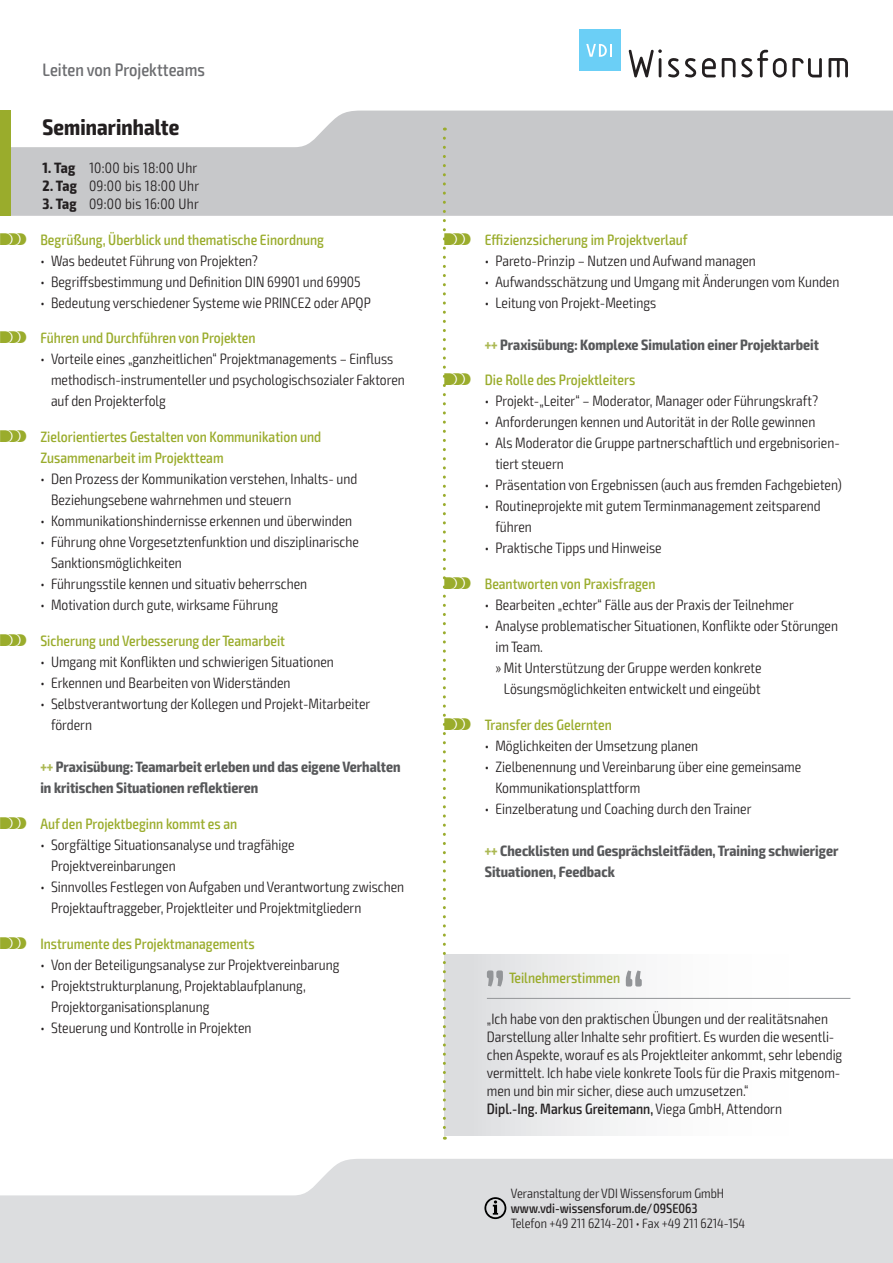
<style>
.page{position:relative;width:893px;height:1263px;background:#fff}
.page>*{position:absolute;margin:0;border:0;box-sizing:border-box;transform-origin:0 0}
.t1{font:700 condensed 22.5px "Exo 2";letter-spacing:.005em;color:#231f20}
.t2{font:500 condensed 18px "Exo 2";color:#6c6d70}
.t3{font:300 condensed 15px/21px "Exo 2";color:#231f20}
.t4{font:500 condensed 15px/21px "Exo 2";color:#9aac2c}
.t5{font:700 condensed 15px/21px "Exo 2";color:#57585a}
.t6{font:300 condensed 15px "Exo 2";letter-spacing:.02em;color:#231f20}
.t7{font:300 condensed 13.5px "Exo 2";color:#231f20}
.t8{font:500 condensed 13.5px "Exo 2";color:#231f20}
.s1{font-weight:700}
.s2{font-family:"VDI Iconset S4 A Regular";font-weight:400;font-stretch:normal}
.s3{color:#abb852}
.s4{font-weight:500}
</style>
<div class="page">
<svg style="left:0;top:1159px;width:893px;height:104px;background:#e0e1e3"></svg>
<svg style="left:11px;top:111px;width:882px;height:105px;background:#cdced0"></svg>
<div style="left:0;top:111px;width:11px;height:105px;background:#9aac2c"></div>
<svg style="left:484px;top:1197px;width:22px;height:22px"></svg>
<svg style="left:629px;top:49px;width:33px;height:28px"></svg>
<svg style="left:668px;top:58px;width:11px;height:19px"></svg>
<svg style="left:685px;top:58px;width:11px;height:19px"></svg>
<svg style="left:702px;top:58px;width:14px;height:19px"></svg>
<svg style="left:722px;top:58px;width:13px;height:19px"></svg>
<svg style="left:741px;top:50px;width:81px;height:27px"></svg>
<svg style="left:828px;top:58px;width:20px;height:19px"></svg>
<div style="left:579px;top:30px;width:41px;height:41px;background:#6bcff6"></div>
<svg style="left:586px;top:44px;width:26px;height:13px"></svg>
<div style="left:444px;top:999px;width:406px;height:136px;background:linear-gradient(to right,#dfe0e2,#fff)"></div>
<div style="left:444px;top:954px;width:406px;height:49px;background:linear-gradient(to right,#dfe0e2,#fff)"></div>
<hr style="left:487px;top:998px;width:363px;height:1px;background:#939598">
<svg style="left:487px;top:970px;width:16px;height:16px"></svg>
<svg style="left:626px;top:970px;width:16px;height:16px"></svg>
<svg style="left:443px;top:138px;width:3px;height:1002px"></svg>
<p class="t2" style="left:43px;top:59px;width:164px">Leiten von Projektteams</p>
<h1 class="t1" style="left:43px;top:113px;width:138px">Seminarinhalte</h1>
<p class="t6" style="left:43px;top:159px;width:156px"><span class="s1">1. Tag</span> 10:00 bis 18:00 Uhr</p>
<p class="t6" style="left:43px;top:177px;width:158px"><span class="s1">2. Tag</span> 09:00 bis 18:00 Uhr</p>
<p class="t6" style="left:43px;top:195px;width:158px"><span class="s1">3. Tag</span> 09:00 bis 16:00 Uhr</p>
<p class="t4" style="left:0;top:229px;width:326px"><span class="s2">S</span> Begrüßung, Überblick und thematische Einordnung</p>
<p class="t3" style="left:40px;top:250px;width:219px">• Was bedeutet Führung von Projekten?</p>
<p class="t3" style="left:40px;top:271px;width:322px">• Begriffsbestimmung und Definition DIN 69901 und 69905</p>
<p class="t3" style="left:40px;top:292px;width:332px">• Bedeutung verschiedener Systeme wie PRINCE2 oder APQP</p>
<p class="t4" style="left:0;top:328px;width:257px"><span class="s2">S</span> Führen und Durchführen von Projekten</p>
<p class="t3" style="left:51px;top:349px;width:355px;text-indent:-11px">• Vorteile eines „ganzheitlichen“ Projektmanagements – Einfluss methodisch-instrumenteller und psychologischsozialer Faktoren auf den Projekterfolg</p>
<p class="t4" style="left:40px;top:427px;width:282px;text-indent:-40px"><span class="s2">S</span> Zielorientiertes Gestalten von Kommunikation und<br>Zusammenarbeit im Projektteam</p>
<p class="t3" style="left:51px;top:469px;width:308px;text-indent:-11px">• Den Prozess der Kommunikation verstehen, Inhalts- und<br>Beziehungsebene wahrnehmen und steuern</p>
<p class="t3" style="left:40px;top:511px;width:313px">• Kommunikationshindernisse erkennen und überwinden</p>
<p class="t3" style="left:51px;top:532px;width:309px;text-indent:-11px">• Führung ohne Vorgesetztenfunktion und disziplinarische<br>Sanktionsmöglichkeiten</p>
<p class="t3" style="left:40px;top:574px;width:268px">• Führungsstile kennen und situativ beherrschen</p>
<p class="t3" style="left:40px;top:595px;width:239px">• Motivation durch gute, wirksame Führung</p>
<p class="t4" style="left:0;top:631px;width:287px"><span class="s2">S</span> Sicherung und Verbesserung der Teamarbeit</p>
<p class="t3" style="left:40px;top:652px;width:295px">• Umgang mit Konflikten und schwierigen Situationen</p>
<p class="t3" style="left:40px;top:673px;width:252px">• Erkennen und Bearbeiten von Widerständen</p>
<p class="t3" style="left:51px;top:694px;width:321px;text-indent:-11px">• Selbstverantwortung der Kollegen und Projekt-Mitarbeiter fördern</p>
<p class="t5" style="left:40px;top:757px;width:362px"><span class="s3">+++</span> Praxisübung: Teamarbeit erleben und das eigene Verhalten in kritischen Situationen reflektieren</p>
<p class="t4" style="left:0;top:814px;width:239px"><span class="s2">S</span> Auf den Projektbeginn kommt es an</p>
<p class="t3" style="left:51px;top:835px;width:245px;text-indent:-11px">• Sorgfältige Situationsanalyse und tragfähige<br>Projektvereinbarungen</p>
<p class="t3" style="left:51px;top:877px;width:355px;text-indent:-11px">• Sinnvolles Festlegen von Aufgaben und Verantwortung zwischen<br>Projektauftraggeber, Projektleiter und Projektmitgliedern</p>
<p class="t4" style="left:0;top:934px;width:256px"><span class="s2">S</span> Instrumente des Projektmanagements</p>
<p class="t3" style="left:40px;top:955px;width:300px">• Von der Beteiligungsanalyse zur Projektvereinbarung</p>
<p class="t3" style="left:51px;top:976px;width:256px;text-indent:-11px">• Projektstrukturplanung, Projektablaufplanung,<br>Projektorganisationsplanung</p>
<p class="t3" style="left:40px;top:1018px;width:213px">• Steuerung und Kontrolle in Projekten</p>
<p class="t3" style="left:487px;top:1010px;width:357px;line-height:18px">„Ich habe von den praktischen Übungen und der realitätsnahen Darstellung aller Inhalte sehr profitiert. Es wurden die wesentli&shy;chen Aspekte, worauf es als Projektleiter ankommt, sehr lebendig vermittelt. Ich habe viele konkrete Tools für die Praxis mitgenom&shy;men und bin mir sicher, diese auch umzusetzen.“<br><span class="s4">Dipl.-Ing. Markus Greitemann,</span> Viega GmbH, Attendorn</p>
<p class="t4" style="left:444px;top:229px;width:245px"><span class="s2">S</span> Effizienzsicherung im Projektverlauf</p>
<p class="t3" style="left:485px;top:250px;width:273px">• Pareto-Prinzip – Nutzen und Aufwand managen</p>
<p class="t3" style="left:485px;top:271px;width:356px">• Aufwandsschätzung und Umgang mit Änderungen vom Kunden</p>
<p class="t3" style="left:485px;top:292px;width:173px">• Leitung von Projekt-Meetings</p>
<p class="t5" style="left:485px;top:334px;width:336px"><span class="s3">+++</span> Praxisübung: Komplexe Simulation einer Projektarbeit</p>
<p class="t4" style="left:444px;top:370px;width:192px"><span class="s2">S</span> Die Rolle des Projektleiters</p>
<p class="t3" style="left:485px;top:391px;width:335px">• Projekt-„Leiter“ – Moderator, Manager oder Führungskraft?</p>
<p class="t3" style="left:485px;top:412px;width:332px">• Anforderungen kennen und Autorität in der Rolle gewinnen</p>
<p class="t3" style="left:495px;top:433px;width:346px;text-indent:-11px">• Als Moderator die Gruppe partnerschaftlich und ergebnisorien&shy;tiert steuern</p>
<p class="t3" style="left:485px;top:475px;width:358px">• Präsentation von Ergebnissen (auch aus fremden Fachgebieten)</p>
<p class="t3" style="left:495px;top:496px;width:327px;text-indent:-11px">• Routineprojekte mit gutem Terminmanagement zeitsparend führen</p>
<p class="t3" style="left:485px;top:538px;width:178px">• Praktische Tipps und Hinweise</p>
<p class="t4" style="left:444px;top:574px;width:213px"><span class="s2">S</span> Beantworten von Praxisfragen</p>
<p class="t3" style="left:485px;top:595px;width:311px">• Bearbeiten „echter“ Fälle aus der Praxis der Teilnehmer</p>
<p class="t3" style="left:485px;top:616px;width:355px">• Analyse problematischer Situationen, Konflikte oder Störungen</p>
<p class="t3" style="left:495px;top:637px;width:49px">im Team.</p>
<p class="t3" style="left:495px;top:658px;width:268px">» Mit Unterstützung der Gruppe werden konkrete</p>
<p class="t3" style="left:504px;top:679px;width:258px">Lösungsmöglichkeiten entwickelt und eingeübt</p>
<p class="t4" style="left:444px;top:715px;width:169px"><span class="s2">S</span> Transfer des Gelernten</p>
<p class="t3" style="left:485px;top:736px;width:215px">• Möglichkeiten der Umsetzung planen</p>
<p class="t3" style="left:495px;top:757px;width:307px;text-indent:-11px">• Zielbenennung und Vereinbarung über eine gemeinsame<br>Kommunikationsplattform</p>
<p class="t3" style="left:485px;top:799px;width:268px">• Einzelberatung und Coaching durch den Trainer</p>
<p class="t5" style="left:485px;top:841px;width:355px"><span class="s3">+++</span> Checklisten und Gesprächsleitfäden, Training schwieriger<br>Situationen, Feedback</p>
<p class="t4" style="left:509px;top:967px;width:113px">Teilnehmerstimmen</p>
<p class="t7" style="left:511px;top:1185px;width:215px">Veranstaltung der VDI Wissensforum GmbH</p>
<p class="t8" style="left:511px;top:1200px;width:188px">www.vdi-wissensforum.de/09SE063</p>
<p class="t7" style="left:511px;top:1215px;width:236px">Telefon +49 211 6214-201 • Fax +49 211 6214-154</p>
</div>
